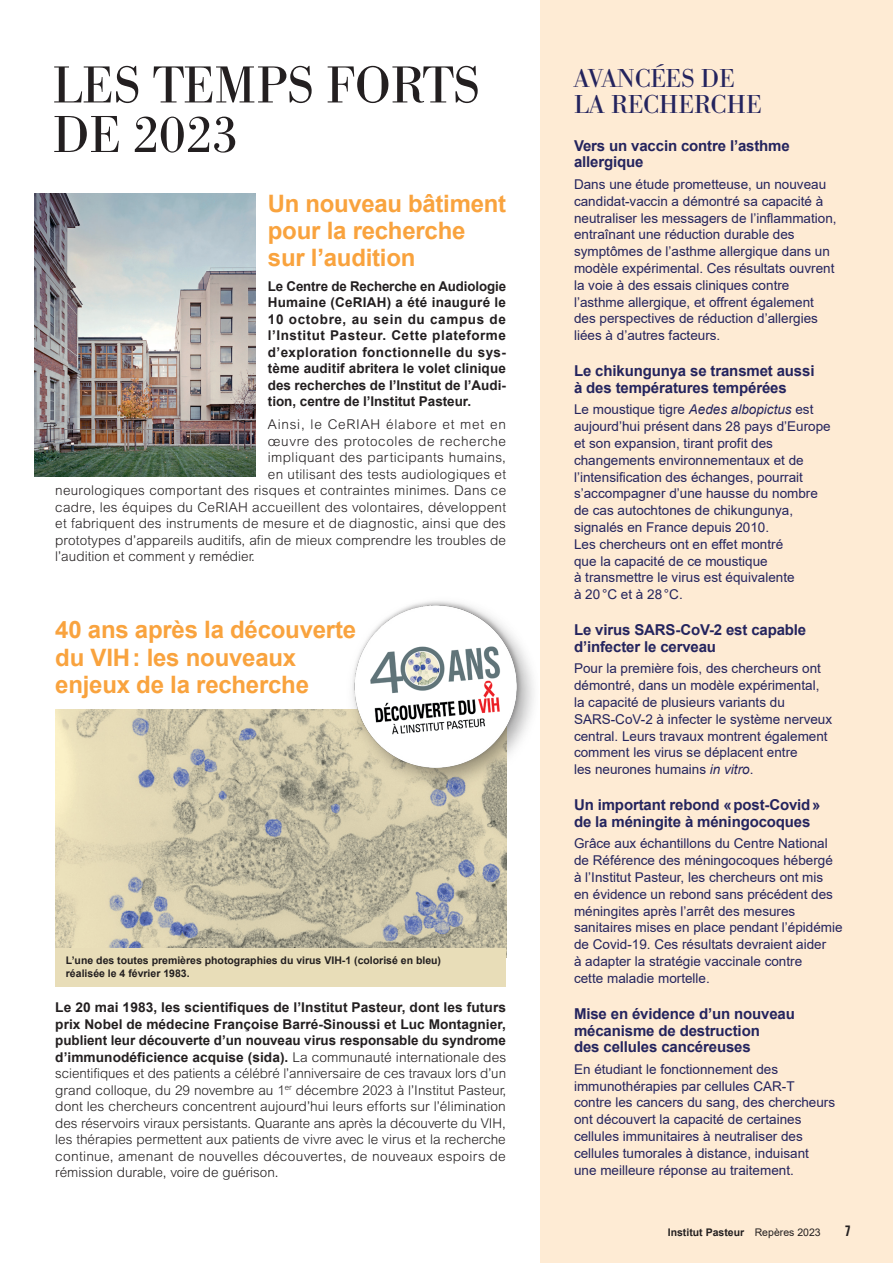
<style>
.page{position:relative;width:893px;height:1263px;background:#fff}
.page>*{position:absolute;margin:0;border:0;box-sizing:border-box;transform-origin:0 0}
.t1{font:51px/49.5px "Bodoni BE";color:#231f20}
.t2{font:25.5px/25.5px "Bodoni BE";letter-spacing:.01em;color:#24245e}
.t3{font:700 24px/27px "Arial";letter-spacing:-.01em;color:#f9a33e}
.t4{font:700 15px/16.8px "Arial";letter-spacing:-.01em;color:#24245e}
.t5{font:700 condensed 15px "Univers LT Std";color:#231f20;scale:.8 1}
.t6{font:13.5px/16.8px "Arial";color:#24245e}
.t7{font:300 13.5px/16.5px "Arial MT Std";letter-spacing:.02em;color:#231f20;text-align:justify}
.t8{font:700 13.5px/16.5px "Arial";color:#231f20;text-align:justify}
.t9{font:300 13.5px "Arial MT Std";letter-spacing:.045em;color:#231f20}
.t10{font:300 13.5px "Arial MT Std";color:#231f20}
.t11{font:300 13.5px "Arial MT Std";letter-spacing:.06em;color:#231f20}
.t12{font:700 10.5px/13.5px "Arial";color:#231f20}
.s1{font-family:"Arial MT Std";font-weight:300}
.s2{font-style:italic}
.s3{font-weight:400}
</style>
<div class="page">
<div style="left:540px;top:0;width:353px;height:1263px;background:#feebd4"></div>
<img style="left:34px;top:194px;width:221px;height:283px">
<img style="left:55px;top:709px;width:451px;height:239px">
<img style="left:344px;top:601px;width:190px;height:191px">
<div style="left:55px;top:948px;width:451px;height:38px;background:#e8ddb8"></div>
<h1 class="t1" style="left:53px;top:62px;width:428px">LES TEMPS FORTS<br>DE 2023</h1>
<h3 class="t3" style="left:268px;top:191px;width:240px">Un nouveau bâtiment pour la recherche sur l’audition</h3>
<p class="t8" style="left:268px;top:278px;width:240px">Le Centre de Recherche en Audiologie Humaine (CeRIAH) a été inauguré le 10 octobre, au sein du campus de l’Institut Pasteur. Cette plateforme d’exploration fonctionnelle du sys&shy;tème auditif abritera le volet clinique des recherches de l’Institut de l’Audi&shy;tion, centre de l’Institut Pasteur.</p>
<p class="t11" style="left:268px;top:417px;width:240px">Ainsi, le CeRIAH élabore et met en</p>
<p class="t9" style="left:268px;top:433px;width:240px">œuvre des protocoles de recherche</p>
<p class="t7" style="left:268px;top:449px;width:240px">impliquant des participants humains,</p>
<p class="t7" style="left:268px;top:466px;width:240px">en utilisant des tests audiologiques et</p>
<p class="t7" style="left:55px;top:482px;width:452px">neurologiques comportant des risques et contraintes minimes. Dans ce</p>
<p class="t7" style="left:55px;top:499px;width:452px">cadre, les équipes du CeRIAH accueillent des volontaires, développent</p>
<p class="t7" style="left:55px;top:515px;width:452px">et fabriquent des instruments de mesure et de diagnostic, ainsi que des</p>
<p class="t7" style="left:55px;top:532px;width:452px">prototypes d’appareils auditifs, afin de mieux comprendre les troubles de</p>
<p class="t10" style="left:55px;top:549px;width:201px">l’audition et comment y remédier.</p>
<h3 class="t3" style="left:55px;top:617px;width:302px">40 ans après la découverte du VIH: les nouveaux enjeux de la recherche</h3>
<p class="t12" style="left:66px;top:953px;width:377px">L’une des toutes premières photographies du virus VIH-1 (colorisé en bleu) réalisée le 4 février 1983.</p>
<p class="t8" style="left:55px;top:999px;width:452px">Le 20 mai 1983, les scientifiques de l’Institut Pasteur, dont les futurs prix Nobel de médecine Françoise Barré-Sinoussi et Luc Montagnier, publient leur découverte d’un nouveau virus responsable du syndrome d’immunodéficience acquise (sida). <span class="s1">La communauté internationale des</span></p>
<p class="t7" style="left:55px;top:1065px;width:452px">scientifiques et des patients a célébré l’anniversaire de ces travaux lors d’un grand colloque, du 29 novembre au 1<sup>er</sup> décembre 2023 à l’Institut Pasteur, dont les chercheurs concentrent aujourd’hui leurs efforts sur l’élimination des réservoirs viraux persistants. Quarante ans après la découverte du VIH, les thérapies permettent aux patients de vivre avec le virus et la recherche continue, amenant de nouvelles découvertes, de nouveaux espoirs de rémission durable, voire de guérison.</p>
<h2 class="t2" style="left:574px;top:66px;width:189px">AVANCÉES DE<br>LA RECHERCHE</h2>
<p class="t4" style="left:574px;top:137px;width:217px">Vers un vaccin contre l’asthme allergique</p>
<p class="t6" style="left:574px;top:176px;width:264px">Dans une étude prometteuse, un nouveau candidat-vaccin a démontré sa capacité à neutraliser les messagers de l’inflammation, entraînant une réduction durable des symptômes de l’asthme allergique dans un modèle expérimental. Ces résultats ouvrent la voie à des essais cliniques contre l’asthme allergique, et offrent également des perspectives de réduction d’allergies liées à d’autres facteurs.</p>
<p class="t4" style="left:574px;top:363px;width:242px">Le chikungunya se transmet aussi à des températures tempérées</p>
<p class="t6" style="left:574px;top:401px;width:258px">Le moustique tigre <span class="s2">Aedes albopictus</span> est aujourd’hui présent dans 28 pays d’Europe et son expansion, tirant profit des changements environnementaux et de l’intensification des échanges, pourrait s’accompagner d’une hausse du nombre de cas autochtones de chikungunya, signalés en France depuis 2010.<br>Les chercheurs ont en effet montré<br>que la capacité de ce moustique<br>à transmettre le virus est équivalente<br>à 20°C et à 28°C.</p>
<p class="t4" style="left:574px;top:622px;width:234px">Le virus SARS-CoV-2 est capable d’infecter le cerveau</p>
<p class="t6" style="left:574px;top:660px;width:260px">Pour la première fois, des chercheurs ont démontré, dans un modèle expérimental, la capacité de plusieurs variants du SARS-CoV-2 à infecter le système nerveux central. Leurs travaux montrent également comment les virus se déplacent entre<br>les neurones humains <span class="s2">in vitro</span>.</p>
<p class="t4" style="left:574px;top:797px;width:248px">Un important rebond «post-Covid» de la méningite à méningocoques</p>
<p class="t6" style="left:574px;top:835px;width:270px">Grâce aux échantillons du Centre National de Référence des méningocoques hébergé à l’Institut Pasteur, les chercheurs ont mis<br>en évidence un rebond sans précédent des méningites après l’arrêt des mesures sanitaires mises en place pendant l’épidémie de Covid-19. Ces résultats devraient aider<br>à adapter la stratégie vaccinale contre<br>cette maladie mortelle.</p>
<p class="t4" style="left:574px;top:1006px;width:222px">Mise en évidence d’un nouveau mécanisme de destruction<br>des cellules cancéreuses</p>
<p class="t6" style="left:574px;top:1061px;width:263px">En étudiant le fonctionnement des immunothérapies par cellules CAR-T contre les cancers du sang, des chercheurs ont découvert la capacité de certaines cellules immunitaires à neutraliser des cellules tumorales à distance, induisant<br>une meilleure réponse au traitement.</p>
<p class="t12" style="left:668px;top:1225px;width:154px">Institut Pasteur <span class="s3">Repères 2023</span></p>
<p class="t5" style="left:845px;top:1221px;width:8px">7</p>
</div>
